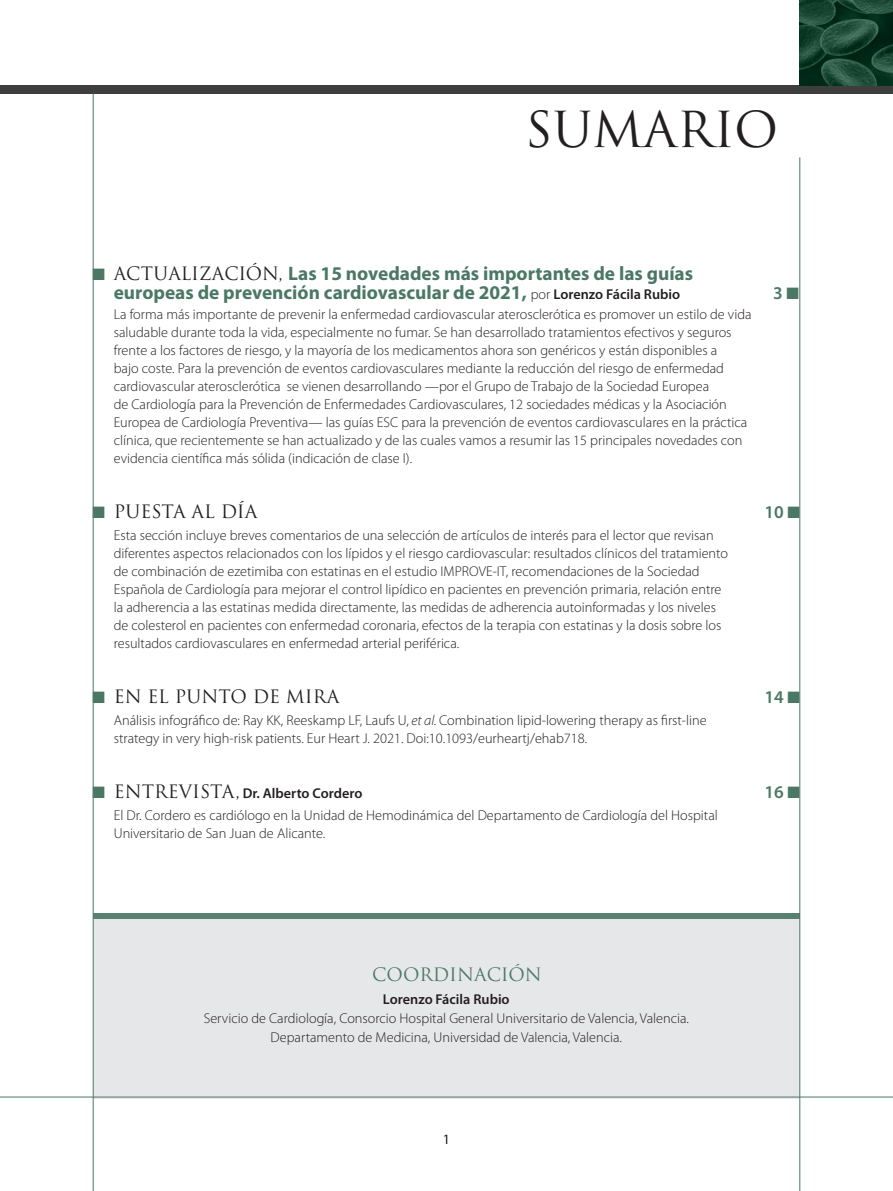
<style>
.page{position:relative;width:893px;height:1191px;background:#fff}
.page>*{position:absolute;margin:0;border:0;box-sizing:border-box;transform-origin:0 0}
.t1{font:48.3px "Trajan Pro 3";color:#231f20}
.t2{font:700 19.5px/19.5px "Myriad Pro";color:#4b7865;text-align:center}
.t3{font:18px "Trajan Pro 3";color:#231f20}
.t4{font:18px "Trajan Pro 3";color:#4b7865}
.t5{font:600 18px "Myriad Pro";color:#4b7865}
.t6{font:300 14.25px/18px "Myriad Pro";color:#231f20}
.t7{font:600 14.25px "Myriad Pro";color:#231f20}
.t8{font:14.25px "Myriad Pro";color:#231f20}
.s1{font-family:"Trajan Pro 3";font-weight:400;font-size:18px;color:#231f20}
.s2{font-weight:300;font-size:14.25px;color:#231f20}
.s3{font-weight:600;font-size:14.25px;color:#231f20}
.s4{color:#4b7865}
.s5{font-style:italic}
.s6{font-family:"Trajan Pro 3";font-weight:400;font-size:18px}
</style>
<div class="page">
<div style="left:93px;top:916px;width:706px;height:182px;background:#e6e7e9"></div>
<div style="left:0;top:85px;width:893px;height:9px;background:#3e3e3f"></div>
<div style="left:94px;top:913px;width:706px;height:5px;background:#59816f"></div>
<img style="left:799px;top:0;width:94px;height:85px">
<hr style="left:93px;top:94px;width:1px;height:1097px;background:#4b7865">
<hr style="left:799px;top:157px;width:1px;height:1034px;background:#4b7865">
<hr style="left:0;top:1096px;width:893px;height:1px;background:#4b7865">
<h1 class="t1" style="left:525px;top:96px;width:254px">SUMARIO</h1>
<h2 class="t2" style="left:92px;top:264px;width:602px">■ <span class="s1">ACTUALIZACIÓN,</span> Las 15 novedades más importantes de las guías europeas de prevención cardiovascular de 2021, <span class="s2">por</span> <span class="s3">Lorenzo Fácila Rubio</span></h2>
<p class="t5" style="left:773px;top:283px;width:27px">3 ■</p>
<p class="t6" style="left:114px;top:305px;width:639px">La forma más importante de prevenir la enfermedad cardiovascular aterosclerótica es promover un estilo de vida saludable durante toda la vida, especialmente no fumar. Se han desarrollado tratamientos efectivos y seguros frente a los factores de riesgo, y la mayoría de los medicamentos ahora son genéricos y están disponibles a<br>bajo coste. Para la prevención de eventos cardiovasculares mediante la reducción del riesgo de enfermedad cardiovascular aterosclerótica se vienen desarrollando —por el Grupo de Trabajo de la Sociedad Europea<br>de Cardiología para la Prevención de Enfermedades Cardiovasculares, 12 sociedades médicas y la Asociación Europea de Cardiología Preventiva— las guías ESC para la prevención de eventos cardiovasculares en la práctica clínica, que recientemente se han actualizado y de las cuales vamos a resumir las 15 principales novedades con evidencia científica más sólida (indicación de clase I).</p>
<p class="t3" style="left:92px;top:499px;width:166px"><span class="s4">■</span> PUESTA AL DÍA</p>
<p class="t5" style="left:765px;top:501px;width:37px">10 ■</p>
<p class="t6" style="left:114px;top:526px;width:616px">Esta sección incluye breves comentarios de una selección de artículos de interés para el lector que revisan diferentes aspectos relacionados con los lípidos y el riesgo cardiovascular: resultados clínicos del tratamiento de combinación de ezetimiba con estatinas en el estudio IMPROVE-IT, recomendaciones de la Sociedad Española de Cardiología para mejorar el control lipídico en pacientes en prevención primaria, relación entre la adherencia a las estatinas medida directamente, las medidas de adherencia autoinformadas y los niveles de colesterol en pacientes con enfermedad coronaria, efectos de la terapia con estatinas y la dosis sobre los resultados cardiovasculares en enfermedad arterial periférica.</p>
<p class="t3" style="left:92px;top:684px;width:248px"><span class="s4">■</span> EN EL PUNTO DE MIRA</p>
<p class="t5" style="left:765px;top:686px;width:37px">14 ■</p>
<p class="t6" style="left:114px;top:711px;width:594px">Análisis infográfico de: Ray KK, Reeskamp LF, Laufs U, <span class="s5">et al.</span> Combination lipid-lowering therapy as first-line strategy in very high-risk patients. Eur Heart J. 2021. Doi:10.1093/eurheartj/ehab718.</p>
<p class="t7" style="left:92px;top:785px;width:271px"><span class="s4">■</span> <span class="s6">ENTREVISTA,</span> Dr. Alberto Cordero</p>
<p class="t5" style="left:765px;top:781px;width:37px">16 ■</p>
<p class="t6" style="left:114px;top:806px;width:606px">El Dr. Cordero es cardiólogo en la Unidad de Hemodinámica del Departamento de Cardiología del Hospital<br>Universitario de San Juan de Alicante.</p>
<p class="t4" style="left:372px;top:962px;width:171px">COORDINACIÓN</p>
<p class="t7" style="left:383px;top:991px;width:128px">Lorenzo Fácila Rubio</p>
<p class="t6" style="left:204px;top:1009px;width:487px;line-height:18.8px;text-align:center">Servicio de Cardiología, Consorcio Hospital General Universitario de Valencia, Valencia.<br>Departamento de Medicina, Universidad de Valencia, Valencia.</p>
<p class="t8" style="left:443px;top:1131px;width:9px">1</p>
</div>
